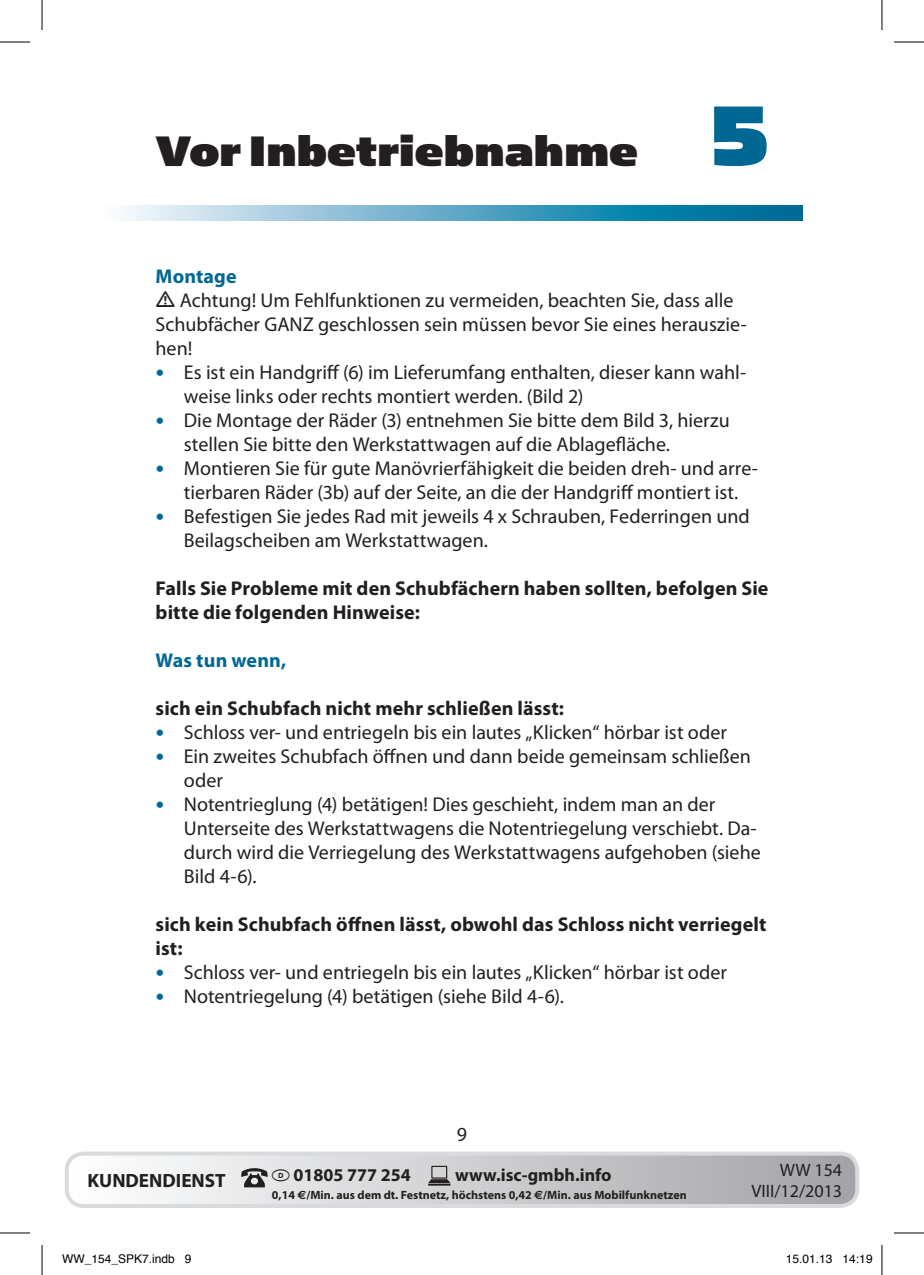
<style>
.page{position:relative;width:924px;height:1275px;background:#fff}
.page>*{position:absolute;margin:0;border:0;box-sizing:border-box;transform-origin:0 0}
.t1{font:48px "Simian Text Gorilla";letter-spacing:.005em;color:#231f20}
.t2{font:20px/24px "Myriad Pro";color:#231f20}
.t3{font:700 20px/24px "Myriad Pro";letter-spacing:.005em;color:#231f20}
.t4{font:700 20px "Myriad Pro";letter-spacing:.005em;color:#006893}
.t5{font:700 19.2px "Myriad Pro";color:#231f20}
.t6{font:700 18px "Myriad Pro";color:#231f20}
.t7{font:18px/21.6px "Myriad Pro";color:#231f20;text-align:right}
.t8{font:700 12px "Myriad Pro";color:#231f20}
.t9{font:12px "Helvetica";color:#000}
.s1{font-size:96px;color:#006893}
.s2{font-family:"Frutiger";font-weight:700;font-size:18px;color:#006893}
.s3{font-family:"Euro Sans"}
</style>
<div class="page">
<svg style="left:124px;top:205px;width:678px;height:16px;background:#5fa9c6"></svg>
<div style="left:65px;top:1151px;width:793px;height:57px;border:4px solid #d9dadc;border-radius:17px"></div>
<svg style="left:67px;top:1153px;width:789px;height:53px"></svg>
<hr style="left:0;top:42px;width:30px;height:1px;background:#000">
<hr style="left:893px;top:42px;width:30px;height:1px;background:#000">
<hr style="left:0;top:1232px;width:30px;height:1px;background:#000">
<hr style="left:893px;top:1232px;width:30px;height:1px;background:#000">
<hr style="left:42px;top:0;width:1px;height:30px;background:#000">
<hr style="left:42px;top:1245px;width:1px;height:30px;background:#000">
<hr style="left:881px;top:0;width:1px;height:30px;background:#000">
<hr style="left:881px;top:1245px;width:1px;height:30px;background:#000">
<h1 class="t1" style="left:155px;top:124px;width:614px">Vor Inbetriebnahme <span class="s1">5</span></h1>
<p class="t4" style="left:155px;top:265px;width:83px">Montage</p>
<p class="t2" style="left:155px;top:288px;width:592px;text-indent:24px">Achtung! Um Fehlfunktionen zu vermeiden, beachten Sie, dass alle<br>Schubfächer GANZ geschlossen sein müssen bevor Sie eines herauszie&shy;hen!</p>
<p class="t2" style="left:184px;top:360px;width:563px;text-indent:-28px"><span class="s2">•</span> Es ist ein Handgriff (6) im Lieferumfang enthalten, dieser kann wahl&shy;weise links oder rechts montiert werden. (Bild 2)</p>
<p class="t2" style="left:184px;top:408px;width:547px;text-indent:-28px"><span class="s2">•</span> Die Montage der Räder (3) entnehmen Sie bitte dem Bild 3, hierzu stellen Sie bitte den Werkstattwagen auf die Ablagefläche.</p>
<p class="t2" style="left:155px;top:456px;width:603px;text-align:center"><span class="s2">•</span> Montieren Sie für gute Manövrierfähigkeit die beiden dreh- und arre&shy;tierbaren Räder (3b) auf der Seite, an die der Handgriff montiert ist.</p>
<p class="t2" style="left:184px;top:504px;width:567px;text-indent:-28px"><span class="s2">•</span> Befestigen Sie jedes Rad mit jeweils 4 x Schrauben, Federringen und<br>Beilagscheiben am Werkstattwagen.</p>
<p class="t3" style="left:155px;top:576px;width:614px">Falls Sie Probleme mit den Schubfächern haben sollten, befolgen Sie bitte die folgenden Hinweise:</p>
<p class="t4" style="left:155px;top:649px;width:132px">Was tun wenn,</p>
<p class="t3" style="left:155px;top:696px;width:410px">sich ein Schubfach nicht mehr schließen lässt:</p>
<p class="t2" style="left:155px;top:720px;width:572px"><span class="s2">•</span> Schloss ver- und entriegeln bis ein lautes „Klicken“ hörbar ist oder</p>
<p class="t2" style="left:184px;top:744px;width:568px;text-indent:-28px"><span class="s2">•</span> Ein zweites Schubfach öffnen und dann beide gemeinsam schließen oder</p>
<p class="t2" style="left:184px;top:792px;width:578px;text-indent:-28px"><span class="s2">•</span> Notentrieglung (4) betätigen! Dies geschieht, indem man an der Unterseite des Werkstattwagens die Notentriegelung verschiebt. Da&shy;durch wird die Verriegelung des Werkstattwagens aufgehoben (siehe Bild 4-6).</p>
<p class="t3" style="left:155px;top:912px;width:612px">sich kein Schubfach öffnen lässt, obwohl das Schloss nicht verriegelt ist:</p>
<p class="t2" style="left:155px;top:960px;width:572px"><span class="s2">•</span> Schloss ver- und entriegeln bis ein lautes „Klicken“ hörbar ist oder</p>
<p class="t2" style="left:155px;top:984px;width:410px"><span class="s2">•</span> Notentriegelung (4) betätigen (siehe Bild 4-6).</p>
<p class="t2" style="left:456px;top:1122px;width:12px">9</p>
<p class="t5" style="left:87px;top:1169px;width:140px">KUNDENDIENST</p>
<p class="t6" style="left:455px;top:1164px;width:158px">www.isc-gmbh.info</p>
<p class="t7" style="left:751px;top:1159px;width:92px">WW 154<br>VIII/12/2013</p>
<p class="t6" style="left:272px;top:1164px;width:140px"><sup>k</sup> 01805 777 254</p>
<p class="t8" style="left:272px;top:1188px;width:416px">0,14 <span class="s3">e</span>/Min. aus dem dt. Festnetz, höchstens 0,42 <span class="s3">e</span>/Min. aus Mobilfunknetzen</p>
<p class="t9" style="left:62px;top:1249px;width:131px">WW_154_SPK7.indb 9</p>
<p class="t9" style="left:785px;top:1249px;width:88px">15.01.13 14:19</p>
</div>
